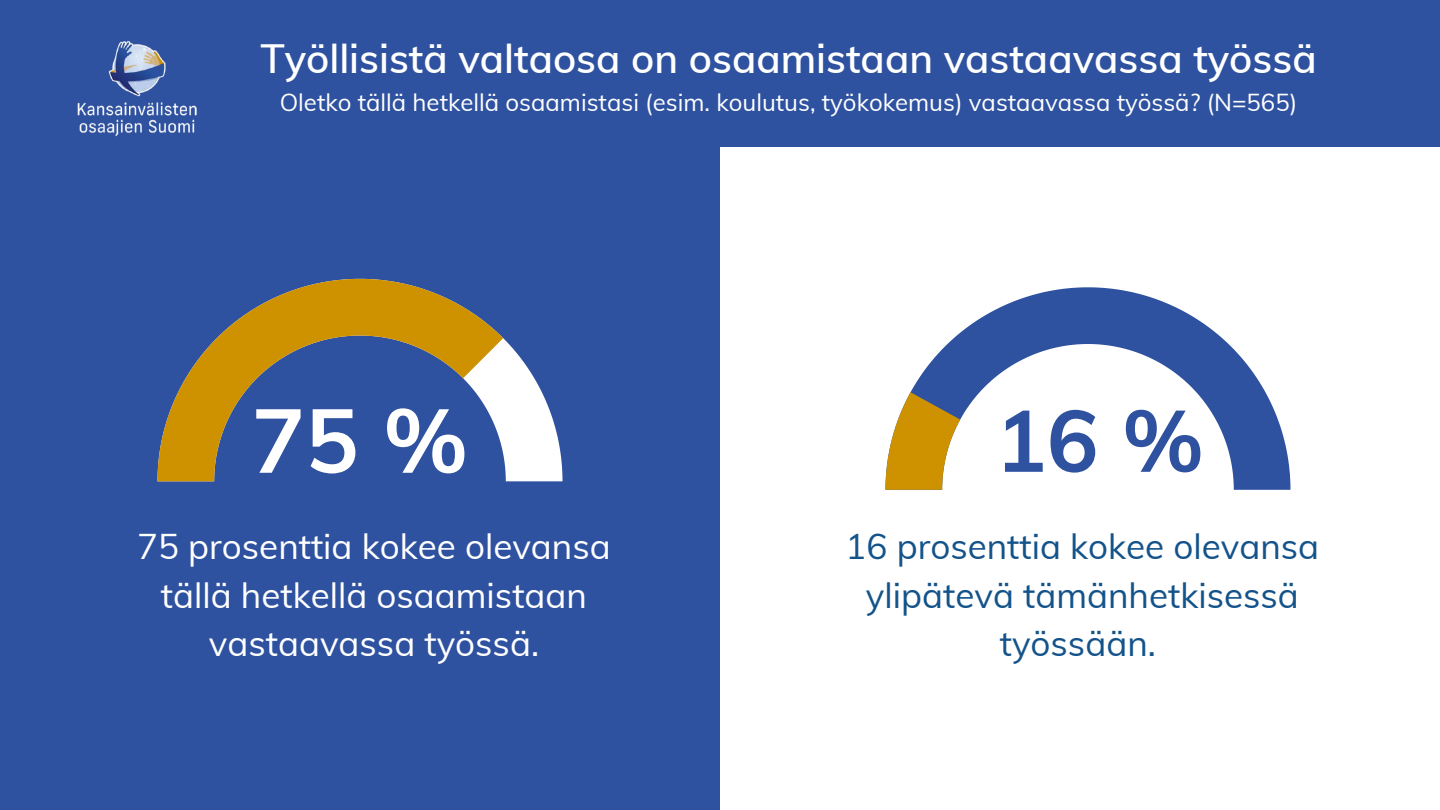
<style>
.page{position:relative;width:1440px;height:810px;background:#fff}
.page>*{position:absolute;margin:0;border:0;box-sizing:border-box;transform-origin:0 0}
.t1{font:700 89.2px "Muli";color:#fff}
.t2{font:700 86px "Muli";color:#2f52a0}
.t3{font:600 40px "Muli";color:#fff}
.t4{font:35px/48.8px "Muli";color:#fff;text-align:center}
.t5{font:35px/48.8px "Muli";color:#13538a;text-align:center}
.t6{font:24px "Muli";color:#fff}
</style>
<div class="page">
<div style="left:0;top:0;width:720px;height:810px;background:#2f52a0"></div>
<svg style="left:503px;top:338px;width:59px;height:143px;fill:#fff"></svg>
<svg style="left:158px;top:279px;width:345px;height:202px"></svg>
<svg style="left:910px;top:287px;width:380px;height:203px"></svg>
<svg style="left:885px;top:392px;width:75px;height:98px"></svg>
<div style="left:137px;top:0;width:1303px;height:147px;background:#2f52a0"></div>
<img style="left:77px;top:41px;width:120px;height:96px">
<h3 class="t3" style="left:260px;top:33px;width:1058px">Työllisistä valtaosa on osaamistaan vastaavassa työssä</h3>
<p class="t6" style="left:280px;top:87px;width:1019px">Oletko tällä hetkellä osaamistasi (esim. koulutus, työkokemus) vastaavassa työssä? (N=565)</p>
<h1 class="t1" style="left:252px;top:383px;width:218px">75 %</h1>
<h2 class="t2" style="left:995px;top:385px;width:210px">16 %</h2>
<h3 class="t4" style="left:137px;top:521px;width:475px">75 prosenttia kokee olevansa tällä hetkellä osaamistaan vastaavassa työssä.</h3>
<h3 class="t5" style="left:846px;top:521px;width:475px">16 prosenttia kokee olevansa ylipätevä tämänhetkisessä työssään.</h3>
</div>
